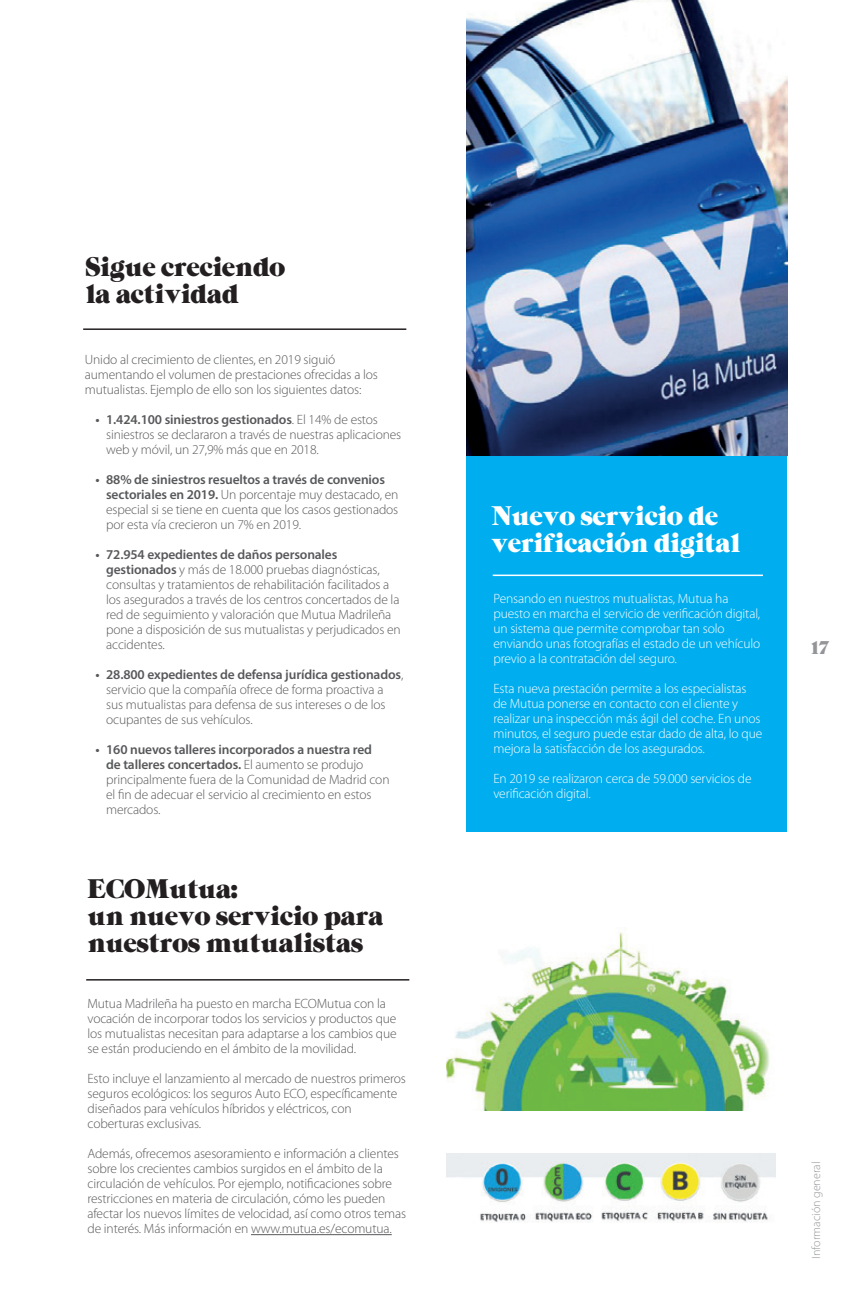
<style>
.page{position:relative;width:851px;height:1297px;background:#fff}
.page>*{position:absolute;margin:0;border:0;box-sizing:border-box;transform-origin:0 0}
.t1{font:24px/27px "Grouch";letter-spacing:-.05em;color:#231f20}
.t2{font:24px/27px "Grouch";letter-spacing:-.05em;color:#fff}
.t3{font:16.5px "Grouch";color:#939598}
.t4{font:300 13.5px/15px "Myriad Pro";letter-spacing:-.01em;color:#57585a}
.t5{font:300 13.5px/15px "Myriad Pro";letter-spacing:-.01em;color:#fff}
.t6{font:300 12px "Myriad Pro";color:#939598}
.s1{font-weight:600}
</style>
<div class="page">
<div style="left:466px;top:0;width:321px;height:831px;background:#00aeef"></div>
<hr style="left:251px;top:1234px;width:141px;height:1px;background:#57585a">
<hr style="left:492px;top:575px;width:270px;height:1px;background:#fff">
<hr style="left:86px;top:979px;width:323px;height:2px;background:#231f20">
<hr style="left:83px;top:328px;width:323px;height:2px;background:#231f20">
<img style="left:466px;top:0;width:321px;height:455px">
<img style="left:446px;top:928px;width:324px;height:182px">
<img style="left:446px;top:1154px;width:329px;height:69px">
<h1 class="t1" style="left:85px;top:253px;width:202px">Sigue creciendo la actividad</h1>
<p class="t4" style="left:85px;top:352px;width:294px">Unido al crecimiento de clientes, en 2019 siguió aumentando el volumen de prestaciones ofrecidas a los mutualistas. Ejemplo de ello son los siguientes datos:</p>
<p class="t4" style="left:106px;top:412px;width:296px;text-indent:-11px"><span class="s1">• 1.424.100 siniestros gestionados</span>. El 14% de estos siniestros se declararon a través de nuestras aplicaciones web y móvil, un 27,9% más que en 2018.</p>
<p class="t4" style="left:106px;top:472px;width:294px;text-indent:-11px"><span class="s1">• 88% de siniestros resueltos a través de convenios sectoriales en 2019.</span> Un porcentaje muy destacado, en especial si se tiene en cuenta que los casos gestionados por esta vía crecieron un 7% en 2019.</p>
<p class="t4" style="left:106px;top:547px;width:296px;text-indent:-11px"><span class="s1">• 72.954 expedientes de daños personales gestionados</span> y más de 18.000 pruebas diagnósticas, consultas y tratamientos de rehabilitación facilitados a los asegurados a través de los centros concertados de la red de seguimiento y valoración que Mutua Madrileña pone a disposición de sus mutualistas y perjudicados en accidentes.</p>
<p class="t4" style="left:106px;top:667px;width:299px;text-indent:-11px"><span class="s1">• 28.800 expedientes de defensa jurídica gestionados</span>, servicio que la compañía ofrece de forma proactiva a sus mutualistas para defensa de sus intereses o de los ocupantes de sus vehículos.</p>
<p class="t4" style="left:106px;top:742px;width:285px;text-indent:-11px"><span class="s1">• 160 nuevos talleres incorporados a nuestra red de talleres concertados.</span> El aumento se produjo principalmente fuera de la Comunidad de Madrid con el fin de adecuar el servicio al crecimiento en estos mercados.</p>
<h1 class="t1" style="left:87px;top:875px;width:298px">ECOMutua:<br>un nuevo servicio para nuestros mutualistas</h1>
<p class="t4" style="left:87px;top:996px;width:311px">Mutua Madrileña ha puesto en marcha ECOMutua con la vocación de incorporar todos los servicios y productos que los mutualistas necesitan para adaptarse a los cambios que se están produciendo en el ámbito de la movilidad.</p>
<p class="t4" style="left:87px;top:1071px;width:320px">Esto incluye el lanzamiento al mercado de nuestros primeros seguros ecológicos: los seguros Auto ECO, específicamente diseñados para vehículos híbridos y eléctricos, con coberturas exclusivas.</p>
<p class="t4" style="left:87px;top:1146px;width:320px">Además, ofrecemos asesoramiento e información a clientes sobre los crecientes cambios surgidos en el ámbito de la circulación de vehículos. Por ejemplo, notificaciones sobre restricciones en materia de circulación, cómo les pueden afectar los nuevos límites de velocidad, así como otros temas de interés. Más información en www.mutua.es/ecomutua.</p>
<h1 class="t2" style="left:490px;top:502px;width:251px">Nuevo servicio de verificación digital</h1>
<p class="t5" style="left:493px;top:591px;width:268px">Pensando en nuestros mutualistas, Mutua ha puesto en marcha el servicio de verificación digital, un sistema que permite comprobar tan solo enviando unas fotografías el estado de un vehículo previo a la contratación del seguro.</p>
<p class="t5" style="left:493px;top:681px;width:270px">Esta nueva prestación permite a los especialistas de Mutua ponerse en contacto con el cliente y realizar una inspección más ágil del coche. En unos minutos, el seguro puede estar dado de alta, lo que mejora la satisfacción de los asegurados.</p>
<p class="t5" style="left:493px;top:771px;width:260px">En 2019 se realizaron cerca de 59.000 servicios de verificación digital.</p>
<p class="t3" style="left:810px;top:636px;width:20px">17</p>
<p class="t6" style="left:809px;top:1259px;width:98px;rotate:-90deg">Información general</p>
</div>
